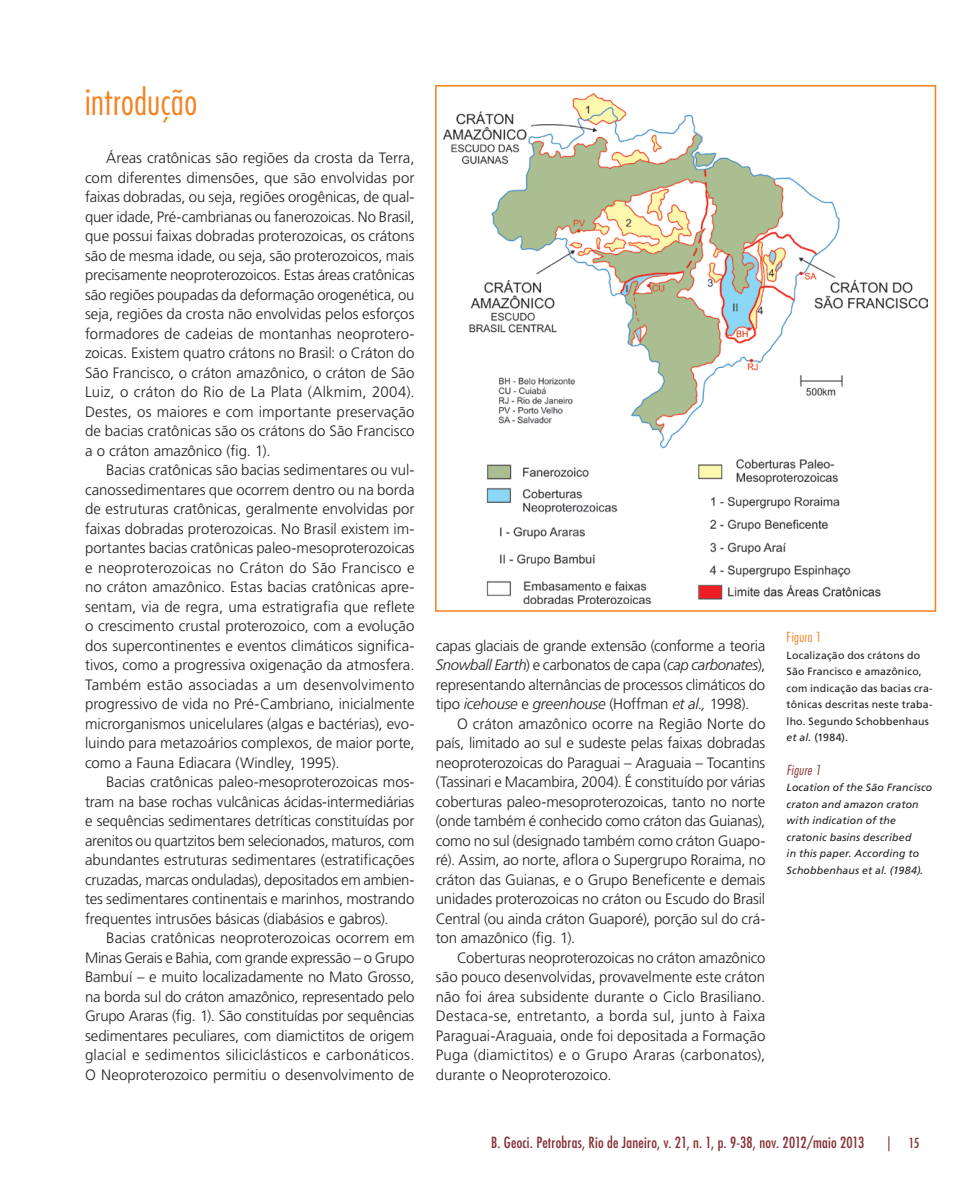
<style>
.page{position:relative;width:978px;height:1191px;background:#fff}
.page>*{position:absolute;margin:0;border:0;box-sizing:border-box;transform-origin:0 0}
.t1{font:300 condensed 36px "Futura Std";letter-spacing:.015em;color:#f58220}
.t2{font:300 15px/19.5px "Frutiger LT Std";letter-spacing:-.01em;color:#231f20;text-align:justify}
.t3{font:condensed 15px "Futura Std";letter-spacing:.015em;color:#843034}
.t4{font:300 condensed 13.5px "Futura Std";letter-spacing:.03em;color:#f58220}
.t5{font:italic 300 condensed 13.5px "Futura Std";letter-spacing:.03em;color:#843034}
.t6{font:condensed 13.5px "Futura Std";color:#843034}
.t7{font:italic 10.5px/16.5px "Frutiger LT Std";letter-spacing:.015em;color:#231f20}
.t8{font:10.5px/16.5px "Frutiger LT Std";letter-spacing:.02em;color:#231f20}
.s1{font-style:italic}
.s2{font-size:15px}
</style>
<div class="page">
<img style="left:444px;top:94px;width:484px;height:509px">
<div style="left:435px;top:85px;width:501px;height:527px;border:2px solid #f58220"></div>
<h1 class="t1" style="left:85px;top:80px;width:114px">introdução</h1>
<p class="t2" style="left:85px;top:148px;width:331px;text-indent:21px">Áreas cratônicas são regiões da crosta da Terra, com diferentes dimensões, que são envolvidas por faixas dobradas, ou seja, regiões orogênicas, de qual&shy;quer idade, Pré-cambrianas ou fanerozoicas. No Brasil, que possui faixas dobradas proterozoicas, os crátons são de mesma idade, ou seja, são proterozoicos, mais precisamente neoproterozoicos. Estas áreas cratônicas são regiões poupadas da deformação orogenética, ou seja, regiões da crosta não envolvidas pelos esforços formadores de cadeias de montanhas neoprotero&shy;zoicas. Existem quatro crátons no Brasil: o Cráton do São Francisco, o cráton amazônico, o cráton de São Luiz, o cráton do Rio de La Plata (Alkmim, 2004).<br>Destes, os maiores e com importante preservação de bacias cratônicas são os crátons do São Francisco a o cráton amazônico (fig. 1).</p>
<p class="t2" style="left:85px;top:460px;width:331px;text-indent:21px">Bacias cratônicas são bacias sedimentares ou vul&shy;canossedimentares que ocorrem dentro ou na borda de estruturas cratônicas, geralmente envolvidas por faixas dobradas proterozoicas. No Brasil existem im&shy;portantes bacias cratônicas paleo-mesoproterozoicas e neoproterozoicas no Cráton do São Francisco e no cráton amazônico. Estas bacias cratônicas apre&shy;sentam, via de regra, uma estratigrafia que reflete o crescimento crustal proterozoico, com a evolução dos supercontinentes e eventos climáticos significa&shy;tivos, como a progressiva oxigenação da atmosfera.<br>Também estão associadas a um desenvolvimento progressivo de vida no Pré-Cambriano, inicialmente microrganismos unicelulares (algas e bactérias), evo&shy;luindo para metazoários complexos, de maior porte, como a Fauna Ediacara (Windley, 1995).</p>
<p class="t2" style="left:85px;top:772px;width:331px;text-indent:21px">Bacias cratônicas paleo-mesoproterozoicas mos&shy;tram na base rochas vulcânicas ácidas-intermediárias e sequências sedimentares detríticas constituídas por arenitos ou quartzitos bem selecionados, maturos, com abundantes estruturas sedimentares (estratificações cruzadas, marcas onduladas), depositados em ambien&shy;tes sedimentares continentais e marinhos, mostrando frequentes intrusões básicas (diabásios e gabros).</p>
<p class="t2" style="left:85px;top:928px;width:331px;text-indent:21px">Bacias cratônicas neoproterozoicas ocorrem em Minas Gerais e Bahia, com grande expressão – o Grupo Bambuí – e muito localizadamente no Mato Grosso, na borda sul do cráton amazônico, representado pelo Grupo Araras (fig. 1). São constituídas por sequências sedimentares peculiares, com diamictitos de origem glacial e sedimentos siliciclásticos e carbonáticos.<br>O Neoproterozoico permitiu o desenvolvimento de</p>
<p class="t2" style="left:436px;top:636px;width:331px">capas glaciais de grande extensão (conforme a teoria <span class="s1">Snowball Earth</span>) e carbonatos de capa (<span class="s1">cap carbonates</span>), representando alternâncias de processos climáticos do tipo <span class="s1">icehouse</span> e <span class="s1">greenhouse</span> (Hoffman <span class="s1">et al.,</span> 1998).</p>
<p class="t2" style="left:436px;top:714px;width:331px;text-indent:21px">O cráton amazônico ocorre na Região Norte do país, limitado ao sul e sudeste pelas faixas dobradas neoproterozoicas do Paraguai – Araguaia – Tocantins (Tassinari e Macambira, 2004). É constituído por várias coberturas paleo-mesoproterozoicas, tanto no norte (onde também é conhecido como cráton das Guianas), como no sul (designado também como cráton Guapo&shy;ré). Assim, ao norte, aflora o Supergrupo Roraima, no cráton das Guianas, e o Grupo Beneficente e demais unidades proterozoicas no cráton ou Escudo do Brasil Central (ou ainda cráton Guaporé), porção sul do crá&shy;ton amazônico (fig. 1).</p>
<p class="t2" style="left:436px;top:948px;width:331px;text-indent:21px">Coberturas neoproterozoicas no cráton amazônico são pouco desenvolvidas, provavelmente este cráton não foi área subsidente durante o Ciclo Brasiliano.<br>Destaca-se, entretanto, a borda sul, junto à Faixa Paraguai-Araguaia, onde foi depositada a Formação Puga (diamictitos) e o Grupo Araras (carbonatos), durante o Neoproterozoico.</p>
<p class="t4" style="left:787px;top:629px;width:36px">Figura 1</p>
<p class="t8" style="left:787px;top:647px;width:148px">Localização dos crátons do<br>São Francisco e amazônico, com indicação das bacias cra&shy;tônicas descritas neste traba&shy;lho. Segundo Schobbenhaus <span class="s1">et al.</span> (1984).</p>
<p class="t5" style="left:787px;top:762px;width:36px">Figure 1</p>
<p class="t7" style="left:787px;top:779px;width:147px">Location of the São Francisco craton and amazon craton with indication of the cratonic basins described<br>in this paper. According to<br>Schobbenhaus et al. (1984).</p>
<p class="t3" style="left:491px;top:1133px;width:375px">B. Geoci. Petrobras, Rio de Janeiro, v. 21, n. 1, p. 9-38, nov. 2012/maio 2013</p>
<p class="t6" style="left:887px;top:1135px;width:34px"><span class="s2">|</span> 15</p>
</div>
